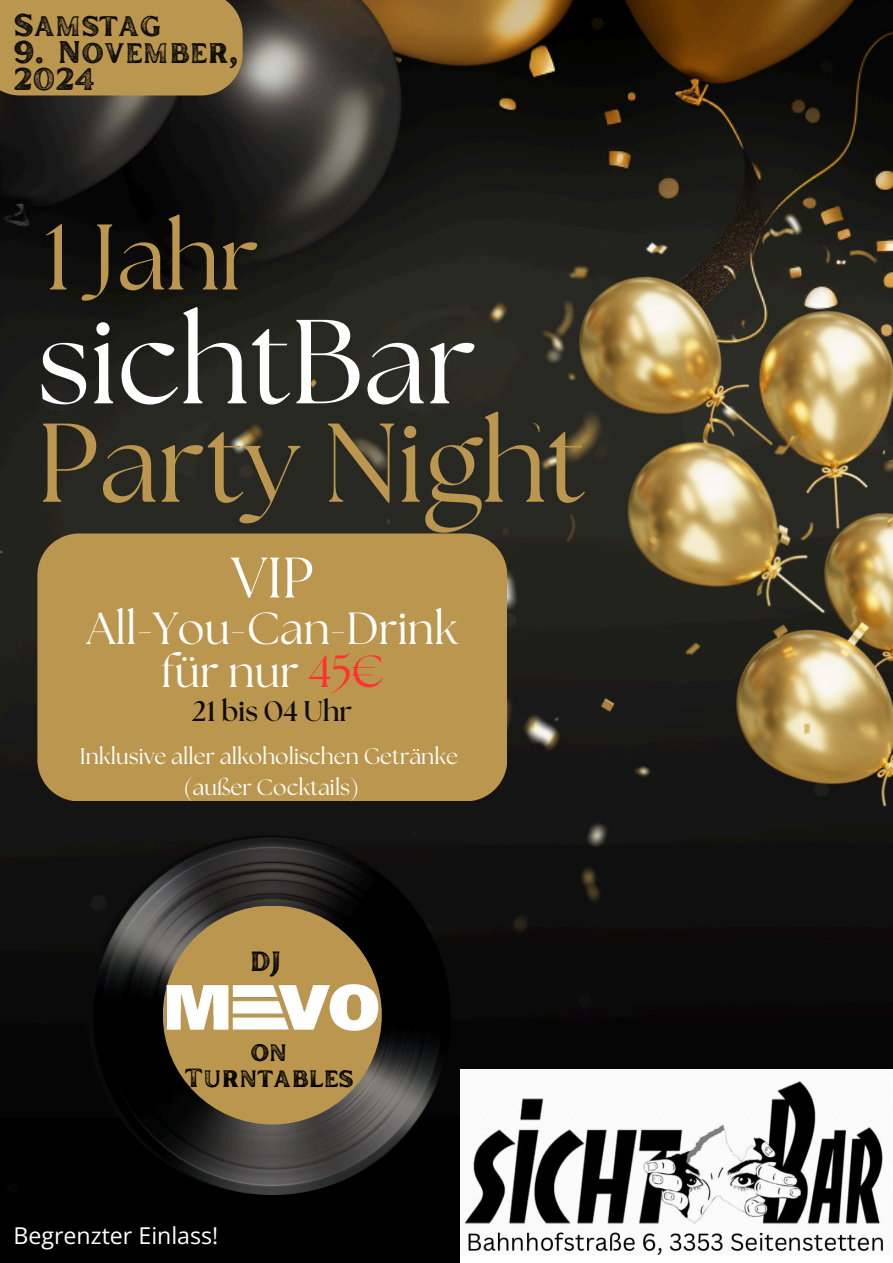
<style>
.page{position:relative;width:893px;height:1263px;background:#fff}
.page>*{position:absolute;margin:0;border:0;box-sizing:border-box;transform-origin:0 0}
.t1{font:119.18px "The Seasons";color:#fff}
.t2{font:111.68px "The Seasons";color:#ba964e}
.t3{font:92.85px "The Seasons";color:#ba964e}
.t4{font:56.93px "The Seasons";color:#fff}
.t5{font:44.92px/43.9px "The Seasons";color:#fff;text-align:center}
.t6{font:31.35px/27px "Inlander Texture";color:#0d0c0b}
.t7{font:700 28.42px "The Seasons";color:#0d0c0b}
.t8{font:27.75px "Inlander Texture";color:#000}
.t9{font:26.25px/25.9px "Inlander Texture";color:#000;text-align:center}
.t10{font:23.17px "Open Sans";color:#fff}
.t11{font:22.35px "The Seasons";color:#fff}
.s1{color:#ff3131}
</style>
<div class="page">
<img style="left:0;top:0;width:893px;height:1263px">
<img style="left:192px;top:155px;width:701px;height:856px">
<div style="left:37px;top:533px;width:470px;height:268px;background:#ba964e"></div>
<div style="left:0;top:0;width:243px;height:95px;background:#ba964e"></div>
<img style="left:87px;top:835px;width:364px;height:360px">
<div style="left:163px;top:905px;width:219px;height:219px;background:#ba964e;border-radius:50%"></div>
<div style="left:40px;top:378px;width:33px;height:33px;background:#242321;border-radius:50%"></div>
<div style="left:461px;top:1071px;width:432px;height:192px;background:#fff"></div>
<img style="left:156px;top:980px;width:226px;height:53px">
<img style="left:461px;top:1069px;width:432px;height:185px">
<h5 class="t6" style="left:14px;top:10px;width:149px">Samstag</h5>
<h5 class="t6" style="left:14px;top:37px;width:227px">9. November,<br>2024</h5>
<p class="t3" style="left:44px;top:215px;width:217px">1 Jahr</p>
<h3 class="t1" style="left:37px;top:308px;width:441px">sichtBar</h3>
<h3 class="t2" style="left:37px;top:412px;width:549px">Party Night</h3>
<h6 class="t4" style="left:231px;top:552px;width:84px">VIP</h6>
<h6 class="t5" style="left:87px;top:609px;width:373px">All-You-Can-Drink für nur <span class="s1">45€</span></h6>
<h6 class="t7" style="left:192px;top:698px;width:161px">21 bis 04 Uhr</h6>
<p class="t11" style="left:80px;top:746px;width:380px">Inklusive aller alkoholischen Getränke</p>
<p class="t11" style="left:184px;top:777px;width:177px">(außer Cocktails)</p>
<p class="t8" style="left:250px;top:941px;width:34px">DJ</p>
<p class="t9" style="left:185px;top:1038px;width:170px">on<br>Turntables</p>
<p class="t10" style="left:14px;top:1219px;width:206px">Begrenzter Einlass!</p>
</div>
